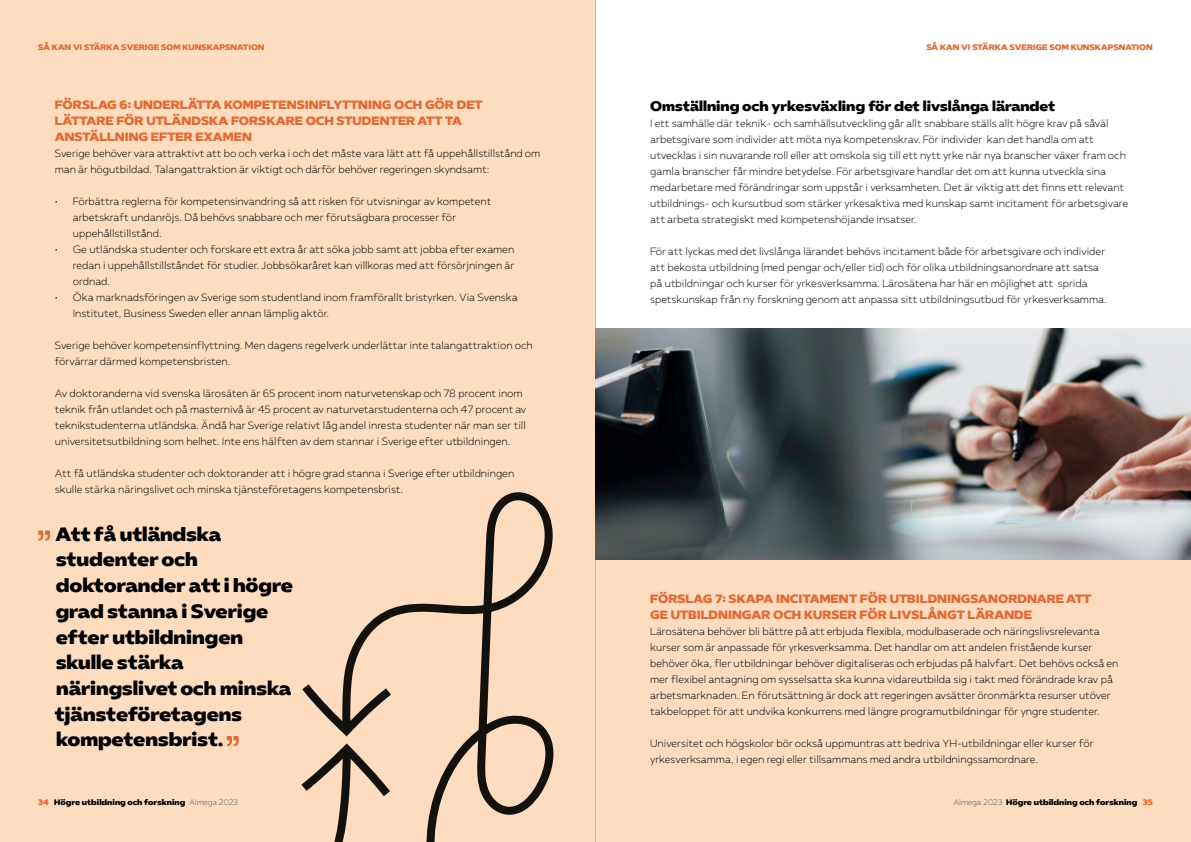
<style>
.page{position:relative;width:1191px;height:842px;background:#fff}
.page>*{position:absolute;margin:0;border:0;box-sizing:border-box;transform-origin:0 0}
.t1{font:19.3px/25.7px "Almega Sans Display";color:#000}
.t2{font:14px "Almega Sans Display";color:#000}
.t3{font:12px/16px "Almega Sans Display";color:#e26a34}
.t4{font:300 10.5px/16px "Almega Sans";color:#000}
.t5{font:8px "Almega Sans Display";color:#000}
.t6{font:8px "Almega Sans Display";color:#e26a34}
.s1{color:#e26a34}
.s2{font-family:"Almega Sans";font-weight:300;color:#5c5c5c}
</style>
<div class="page">
<div style="left:0;top:0;width:595px;height:842px;background:#fddcc0"></div>
<div style="left:595px;top:356px;width:596px;height:486px;background:#fddcc0"></div>
<img style="left:595px;top:329px;width:596px;height:231px">
<svg style="left:301px;top:492px;width:253px;height:350px"></svg>
<svg style="left:38px;top:530px;width:12px;height:11px"></svg>
<svg style="left:227px;top:736px;width:12px;height:10px"></svg>
<p class="t6" style="left:38px;top:42px;width:228px">SÅ KAN VI STÄRKA SVERIGE SOM KUNSKAPSNATION</p>
<p class="t6" style="left:926px;top:42px;width:228px">SÅ KAN VI STÄRKA SVERIGE SOM KUNSKAPSNATION</p>
<p class="t3" style="left:55px;top:97px;width:429px">FÖRSLAG 6: UNDERLÄTTA KOMPETENSINFLYTTNING OCH GÖR DET<br>LÄTTARE FÖR UTLÄNDSKA FORSKARE OCH STUDENTER ATT TA<br>ANSTÄLLNING EFTER EXAMEN</p>
<p class="t4" style="left:55px;top:145px;width:487px">Sverige behöver vara attraktivt att bo och verka i och det måste vara lätt att få uppehållstillstånd om man är högutbildad. Talangattraktion är viktigt och därför behöver regeringen skyndsamt:</p>
<p class="t4" style="left:73px;top:193px;width:420px;text-indent:-18px">• Förbättra reglerna för kompetensinvandring så att risken för utvisningar av kompetent arbetskraft undanröjs. Då behövs snabbare och mer förutsägbara processer för uppehållstillstånd.</p>
<p class="t4" style="left:73px;top:241px;width:443px;text-align:justify;text-indent:-18px">• Ge utländska studenter och forskare ett extra år att söka jobb samt att jobba efter examen redan i uppehållstillståndet för studier. Jobbsökaråret kan villkoras med att försörjningen är ordnad.</p>
<p class="t4" style="left:73px;top:289px;width:446px;text-indent:-18px">• Öka marknadsföringen av Sverige som studentland inom framförallt bristyrken. Via Svenska<br>Institutet, Business Sweden eller annan lämplig aktör.</p>
<p class="t4" style="left:55px;top:337px;width:479px">Sverige behöver kompetensinflyttning. Men dagens regelverk underlättar inte talangattraktion och förvärrar därmed kompetensbristen.</p>
<p class="t4" style="left:55px;top:385px;width:473px">Av doktoranderna vid svenska lärosäten är 65 procent inom naturvetenskap och 78 procent inom teknik från utlandet och på masternivå är 45 procent av naturvetarstudenterna och 47 procent av teknikstudenterna utländska. Ändå har Sverige relativt låg andel inresta studenter när man ser till universitetsutbildning som helhet. Inte ens hälften av dem stannar i Sverige efter utbildningen.</p>
<p class="t4" style="left:55px;top:465px;width:461px">Att få utländska studenter och doktorander att i högre grad stanna i Sverige efter utbildningen skulle stärka näringslivet och minska tjänsteföretagens kompetensbrist.</p>
<h1 class="t1" style="left:55px;top:521px;width:240px">Att få utländska studenter och doktorander att i högre grad stanna i Sverige efter utbildningen skulle stärka näringslivet och minska tjänsteföretagens kompetensbrist.</h1>
<h2 class="t2" style="left:650px;top:96px;width:406px">Omställning och yrkesväxling för det livslånga lärandet</h2>
<p class="t4" style="left:650px;top:115px;width:479px">I ett samhälle där teknik- och samhällsutveckling går allt snabbare ställs allt högre krav på såväl arbetsgivare som individer att möta nya kompetenskrav. För individer kan det handla om att utvecklas i sin nuvarande roll eller att omskola sig till ett nytt yrke när nya branscher växer fram och gamla branscher får mindre betydelse. För arbetsgivare handlar det om att kunna utveckla sina medarbetare med förändringar som uppstår i verksamheten. Det är viktig att det finns ett relevant utbildnings- och kursutbud som stärker yrkesaktiva med kunskap samt incitament för arbetsgivare att arbeta strategiskt med kompetenshöjande insatser.</p>
<p class="t4" style="left:650px;top:243px;width:458px">För att lyckas med det livslånga lärandet behövs incitament både för arbetsgivare och individer att bekosta utbildning (med pengar och/eller tid) och för olika utbildningsanordnare att satsa på utbildningar och kurser för yrkesverksamma. Lärosätena har här en möjlighet att sprida spetskunskap från ny forskning genom att anpassa sitt utbildningsutbud för yrkesverksamma.</p>
<p class="t3" style="left:650px;top:590px;width:442px">FÖRSLAG 7: SKAPA INCITAMENT FÖR UTBILDNINGSANORDNARE ATT<br>GE UTBILDNINGAR OCH KURSER FÖR LIVSLÅNGT LÄRANDE</p>
<p class="t4" style="left:650px;top:623px;width:469px">Lärosätena behöver bli bättre på att erbjuda flexibla, modulbaserade och näringslivsrelevanta kurser som är anpassade för yrkesverksamma. Det handlar om att andelen fristående kurser behöver öka, fler utbildningar behöver digitaliseras och erbjudas på halvfart. Det behövs också en mer flexibel antagning om sysselsatta ska kunna vidareutbilda sig i takt med förändrade krav på arbetsmarknaden. En förutsättning är dock att regeringen avsätter öronmärkta resurser utöver takbeloppet för att undvika konkurrens med längre programutbildningar för yngre studenter.</p>
<p class="t4" style="left:650px;top:735px;width:445px">Universitet och högskolor bör också uppmuntras att bedriva YH-utbildningar eller kurser för yrkesverksamma, i egen regi eller tillsammans med andra utbildningssamordnare.</p>
<p class="t5" style="left:38px;top:797px;width:201px"><span class="s1">34</span> Högre utbildning och forskning <span class="s2">Almega 2023</span></p>
<p class="t5" style="left:953px;top:797px;width:201px"><span class="s2">Almega 2023</span> Högre utbildning och forskning <span class="s1">35</span></p>
</div>
